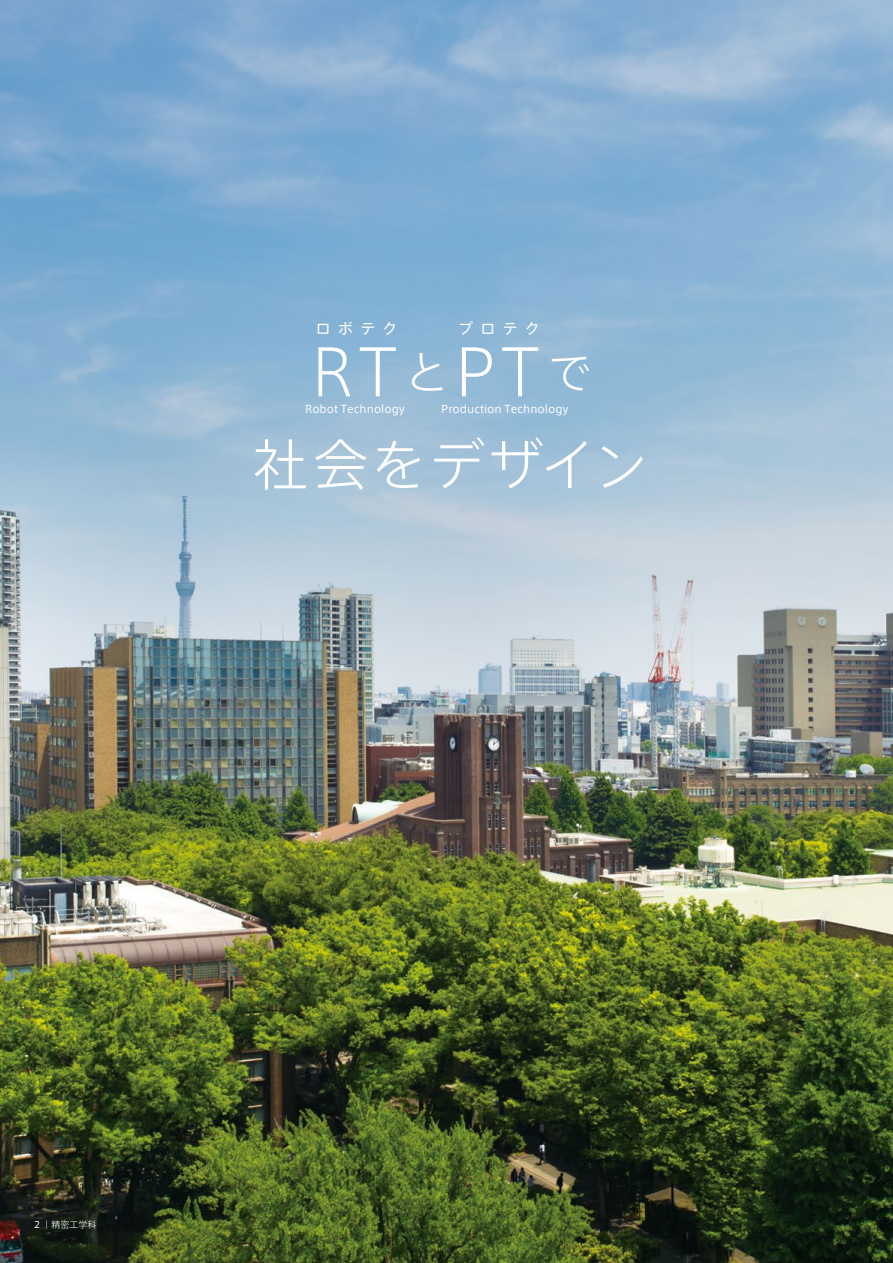
<style>
.page{position:relative;width:893px;height:1263px;background:#fff}
.page>*{position:absolute;margin:0;border:0;box-sizing:border-box;transform-origin:0 0}
.タイトル36Q{font:300 63.75px "Axis Std";color:#fff}
.タイトル36Q-2{font:300 55.35px "Axis Std";letter-spacing:.045em;color:#fff}
.本文12Q用小見出し{font:14.85px "Axis Std";letter-spacing:.5em;color:#fff}
.タイトル36Q-3{font:10.65px "Axis Std";color:#fff}
.ページ番号{font:300 9px "Axis Std";color:#fff}
.s1{font-size:44.7px}
.s2{font-weight:400}
</style>
<div class="page">
<img style="left:0;top:0;width:893px;height:1263px">
<p class="本文12Q用小見出し" style="left:316px;top:317px;width:83px">ロボテク</p>
<p class="本文12Q用小見出し" style="left:458px;top:317px;width:83px">プロテク</p>
<p class="タイトル36Q" style="left:311px;top:325px;width:283px">RT<span class="s1">と</span>PT<span class="s1">で</span></p>
<p class="タイトル36Q-3" style="left:305px;top:401px;width:101px">Robot Technology</p>
<p class="タイトル36Q-3" style="left:441px;top:401px;width:129px">Production Technology</p>
<p class="タイトル36Q-2" style="left:253px;top:424px;width:397px">社会をデザイン</p>
<p class="ページ番号" style="left:34px;top:1218px;width:64px"><span class="s2">2</span> ｜精密工学科</p>
</div>
